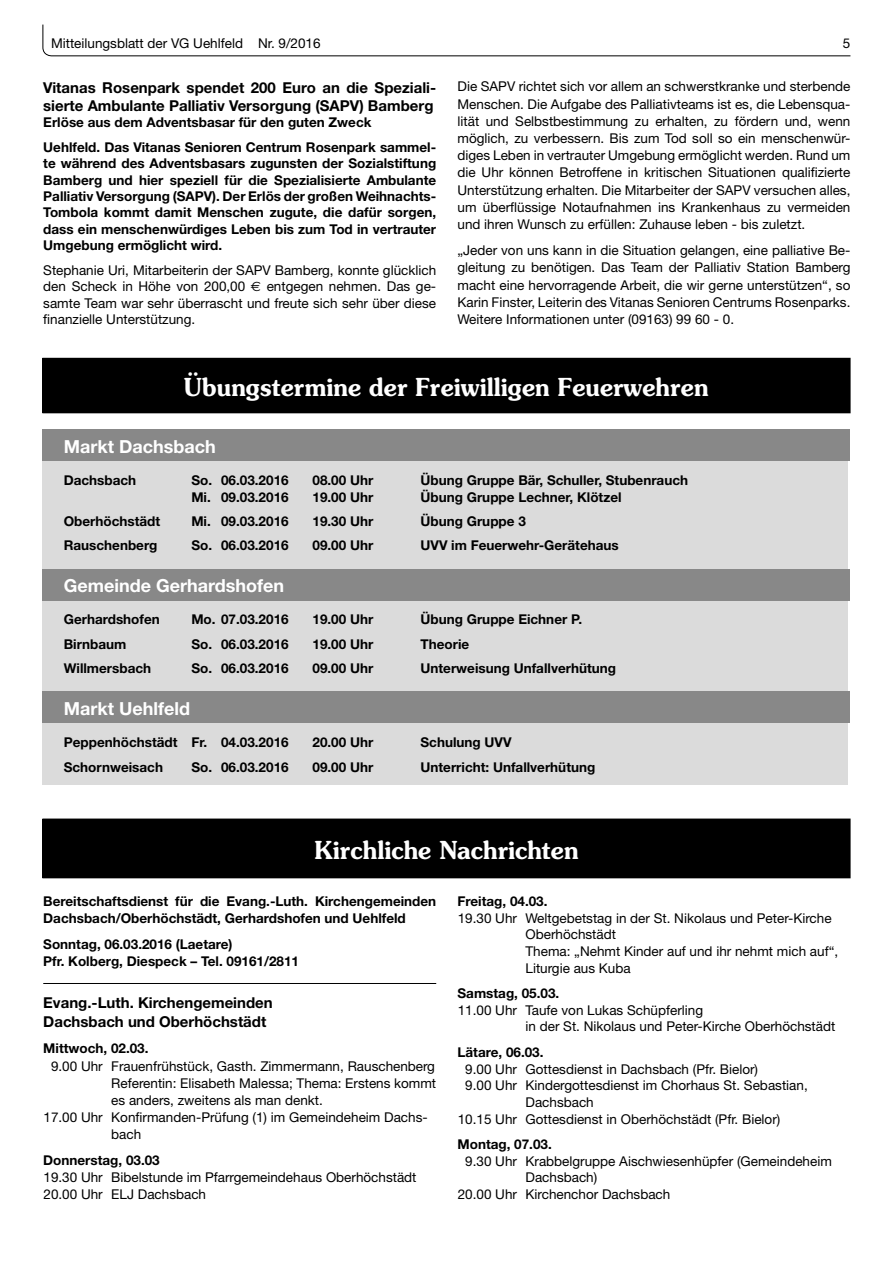
<style>
.page{position:relative;width:893px;height:1263px;background:#fff}
.page>*{position:absolute;margin:0;border:0;box-sizing:border-box;transform-origin:0 0}
.t1{font:600 24.75px "Souvenir";color:#fff;scale:.95 1}
.t2{font:700 18px "Helvetica Neue";color:#fff}
.t3{font:700 15px/18.9px "Helvetica Neue";color:#000}
.t4{font:13.5px/17.2px "Helvetica Neue";color:#000}
.t5{font:700 13.5px/16.4px "Helvetica Neue";color:#000}
.s1{font-family:"Euro Sans"}
</style>
<div class="page">
<svg style="left:42px;top:24px;width:809px;height:33px"></svg>
<div style="left:43px;top:819px;width:807px;height:59px;background:#000"></div>
<hr style="left:43px;top:983px;width:393px;height:1px;background:#000">
<div style="left:43px;top:358px;width:807px;height:55px;background:#000"></div>
<div style="left:43px;top:430px;width:805px;height:354px;background:#dbdbdb"></div>
<div style="left:43px;top:430px;width:807px;height:31px;background:#888"></div>
<div style="left:43px;top:569px;width:807px;height:31px;background:#888"></div>
<div style="left:43px;top:692px;width:807px;height:31px;background:#888"></div>
<p class="t4" style="left:51px;top:36px;width:271px">Mitteilungsblatt der VG Uehlfeld Nr. 9/2016</p>
<p class="t4" style="left:843px;top:36px;width:9px">5</p>
<p class="t3" style="left:43px;top:79px;width:394px;line-height:18.1px">Vitanas Rosenpark spendet 200 Euro an die Speziali&shy;sierte Ambulante Palliativ Versorgung (SAPV) Bamberg</p>
<p class="t5" style="left:43px;top:111px;width:394px;line-height:24.6px">Erlöse aus dem Adventsbasar für den guten Zweck<br>Uehlfeld. Das Vitanas Senioren Centrum Rosenpark sammel-</p>
<p class="t5" style="left:43px;top:156px;width:394px;text-align:justify">te während des Adventsbasars zugunsten der Sozialstiftung Bamberg und hier speziell für die Spezialisierte Ambulante Palliativ Versorgung (SAPV). Der Erlös der großen Weihnachts-Tombola kommt damit Menschen zugute, die dafür sorgen, dass ein menschenwürdiges Leben bis zum Tod in vertrauter Umgebung ermöglicht wird.</p>
<p class="t4" style="left:43px;top:263px;width:394px;line-height:16.4px;text-align:justify">Stephanie Uri, Mitarbeiterin der SAPV Bamberg, konnte glücklich den Scheck in Höhe von 200,00 <span class="s1">€</span> entgegen nehmen. Das ge&shy;samte Team war sehr überrascht und freute sich sehr über diese finanzielle Unterstützung.</p>
<p class="t4" style="left:457px;top:79px;width:394px;text-align:justify">Die SAPV richtet sich vor allem an schwerstkranke und sterbende Menschen. Die Aufgabe des Palliativteams ist es, die Lebensqua&shy;lität und Selbstbestimmung zu erhalten, zu fördern und, wenn möglich, zu verbessern. Bis zum Tod soll so ein menschenwür&shy;diges Leben in vertrauter Umgebung ermöglicht werden. Rund um die Uhr können Betroffene in kritischen Situationen qualifizierte Unterstützung erhalten. Die Mitarbeiter der SAPV versuchen alles, um überflüssige Notaufnahmen ins Krankenhaus zu vermeiden und ihren Wunsch zu erfüllen: Zuhause leben - bis zuletzt.</p>
<p class="t4" style="left:457px;top:243px;width:394px;text-align:justify">„Jeder von uns kann in die Situation gelangen, eine palliative Be&shy;gleitung zu benötigen. Das Team der Palliativ Station Bamberg macht eine hervorragende Arbeit, die wir gerne unterstützen“, so Karin Finster, Leiterin des Vitanas Senioren Centrums Rosenparks.<br>Weitere Informationen unter (09163) 99 60 - 0.</p>
<h1 class="t1" style="left:184px;top:377px;width:553px">Übungstermine der Freiwilligen Feuerwehren</h1>
<h2 class="t2" style="left:64px;top:440px;width:154px">Markt Dachsbach</h2>
<p class="t5" style="left:64px;top:473px;width:74px">Dachsbach</p>
<p class="t5" style="left:191px;top:473px;width:99px">So. 06.03.2016</p>
<p class="t5" style="left:313px;top:473px;width:62px">08.00 Uhr</p>
<p class="t5" style="left:421px;top:473px;width:269px">Übung Gruppe Bär, Schuller, Stubenrauch</p>
<p class="t5" style="left:191px;top:490px;width:99px">Mi. 09.03.2016</p>
<p class="t5" style="left:313px;top:490px;width:62px">19.00 Uhr</p>
<p class="t5" style="left:421px;top:490px;width:203px">Übung Gruppe Lechner, Klötzel</p>
<p class="t5" style="left:64px;top:514px;width:98px">Oberhöchstädt</p>
<p class="t5" style="left:191px;top:514px;width:99px">Mi. 09.03.2016</p>
<p class="t5" style="left:313px;top:514px;width:62px">19.30 Uhr</p>
<p class="t5" style="left:421px;top:514px;width:107px">Übung Gruppe 3</p>
<p class="t5" style="left:64px;top:538px;width:95px">Rauschenberg</p>
<p class="t5" style="left:191px;top:538px;width:99px">So. 06.03.2016</p>
<p class="t5" style="left:313px;top:538px;width:62px">09.00 Uhr</p>
<p class="t5" style="left:421px;top:538px;width:200px">UVV im Feuerwehr-Gerätehaus</p>
<h2 class="t2" style="left:64px;top:579px;width:222px">Gemeinde Gerhardshofen</h2>
<p class="t5" style="left:64px;top:613px;width:98px">Gerhardshofen</p>
<p class="t5" style="left:191px;top:613px;width:99px">Mo. 07.03.2016</p>
<p class="t5" style="left:313px;top:613px;width:62px">19.00 Uhr</p>
<p class="t5" style="left:421px;top:613px;width:163px">Übung Gruppe Eichner P.</p>
<p class="t5" style="left:64px;top:637px;width:64px">Birnbaum</p>
<p class="t5" style="left:191px;top:637px;width:99px">So. 06.03.2016</p>
<p class="t5" style="left:313px;top:637px;width:62px">19.00 Uhr</p>
<p class="t5" style="left:421px;top:637px;width:50px">Theorie</p>
<p class="t5" style="left:64px;top:661px;width:89px">Willmersbach</p>
<p class="t5" style="left:191px;top:661px;width:99px">So. 06.03.2016</p>
<p class="t5" style="left:313px;top:661px;width:62px">09.00 Uhr</p>
<p class="t5" style="left:421px;top:661px;width:197px">Unterweisung Unfallverhütung</p>
<h2 class="t2" style="left:64px;top:702px;width:128px">Markt Uehlfeld</h2>
<p class="t5" style="left:64px;top:735px;width:226px">Peppenhöchstädt Fr. 04.03.2016</p>
<p class="t5" style="left:313px;top:735px;width:62px">20.00 Uhr</p>
<p class="t5" style="left:421px;top:735px;width:93px">Schulung UVV</p>
<p class="t5" style="left:64px;top:760px;width:101px">Schornweisach</p>
<p class="t5" style="left:191px;top:760px;width:99px">So. 06.03.2016</p>
<p class="t5" style="left:313px;top:760px;width:62px">09.00 Uhr</p>
<p class="t5" style="left:421px;top:760px;width:176px">Unterricht: Unfallverhütung</p>
<h1 class="t1" style="left:314px;top:840px;width:280px">Kirchliche Nachrichten</h1>
<p class="t5" style="left:43px;top:894px;width:394px;line-height:17.1px">Bereitschaftsdienst für die Evang.-Luth. Kirchengemeinden<br>Dachsbach/Oberhöchstädt, Gerhardshofen und Uehlfeld</p>
<p class="t5" style="left:43px;top:937px;width:257px;line-height:17.1px">Sonntag, 06.03.2016 (Laetare)<br>Pfr. Kolberg, Diespeck – Tel. 09161/2811</p>
<p class="t3" style="left:43px;top:995px;width:231px">Evang.-Luth. Kirchengemeinden<br>Dachsbach und Oberhöchstädt</p>
<p class="t5" style="left:43px;top:1041px;width:107px">Mittwoch, 02.03.</p>
<p class="t4" style="left:51px;top:1058px;width:386px">9.00 Uhr Frauenfrühstück, Gasth. Zimmermann, Rauschenberg</p>
<p class="t4" style="left:111px;top:1075px;width:326px">Referentin: Elisabeth Malessa; Thema: Erstens kommt</p>
<p class="t4" style="left:111px;top:1092px;width:213px">es anders, zweitens als man denkt.</p>
<p class="t4" style="left:44px;top:1110px;width:386px">17.00 Uhr Konfirmanden-Prüfung (1) im Gemeindeheim Dachs-</p>
<p class="t4" style="left:111px;top:1127px;width:32px">bach</p>
<p class="t5" style="left:43px;top:1153px;width:118px">Donnerstag, 03.03</p>
<p class="t4" style="left:44px;top:1170px;width:374px">19.30 Uhr Bibelstunde im Pfarrgemeindehaus Oberhöchstädt<br>20.00 Uhr ELJ Dachsbach</p>
<p class="t5" style="left:457px;top:894px;width:92px">Freitag, 04.03.</p>
<p class="t4" style="left:525px;top:911px;width:314px;line-height:16.6px;text-indent:-68px">19.30 Uhr Weltgebetstag in der St. Nikolaus und Peter-Kirche Oberhöchstädt<br>Thema: „Nehmt Kinder auf und ihr nehmt mich auf“, Liturgie aus Kuba</p>
<p class="t5" style="left:457px;top:986px;width:103px">Samstag, 05.03.</p>
<p class="t4" style="left:525px;top:1003px;width:311px;line-height:16.6px;text-indent:-68px">11.00 Uhr Taufe von Lukas Schüpferling<br>in der St. Nikolaus und Peter-Kirche Oberhöchstädt</p>
<p class="t5" style="left:457px;top:1045px;width:88px">Lätare, 06.03.</p>
<p class="t4" style="left:465px;top:1061px;width:294px">9.00 Uhr Gottesdienst in Dachsbach (Pfr. Bielor)</p>
<p class="t4" style="left:465px;top:1078px;width:344px">9.00 Uhr Kindergottesdienst im Chorhaus St. Sebastian,</p>
<p class="t4" style="left:525px;top:1095px;width:70px">Dachsbach</p>
<p class="t4" style="left:458px;top:1111px;width:324px">10.15 Uhr Gottesdienst in Oberhöchstädt (Pfr. Bielor)</p>
<p class="t5" style="left:457px;top:1137px;width:96px">Montag, 07.03.</p>
<p class="t4" style="left:465px;top:1154px;width:368px">9.30 Uhr Krabbelgruppe Aischwiesenhüpfer (Gemeindeheim</p>
<p class="t4" style="left:525px;top:1170px;width:73px">Dachsbach)</p>
<p class="t4" style="left:458px;top:1187px;width:214px">20.00 Uhr Kirchenchor Dachsbach</p>
</div>
